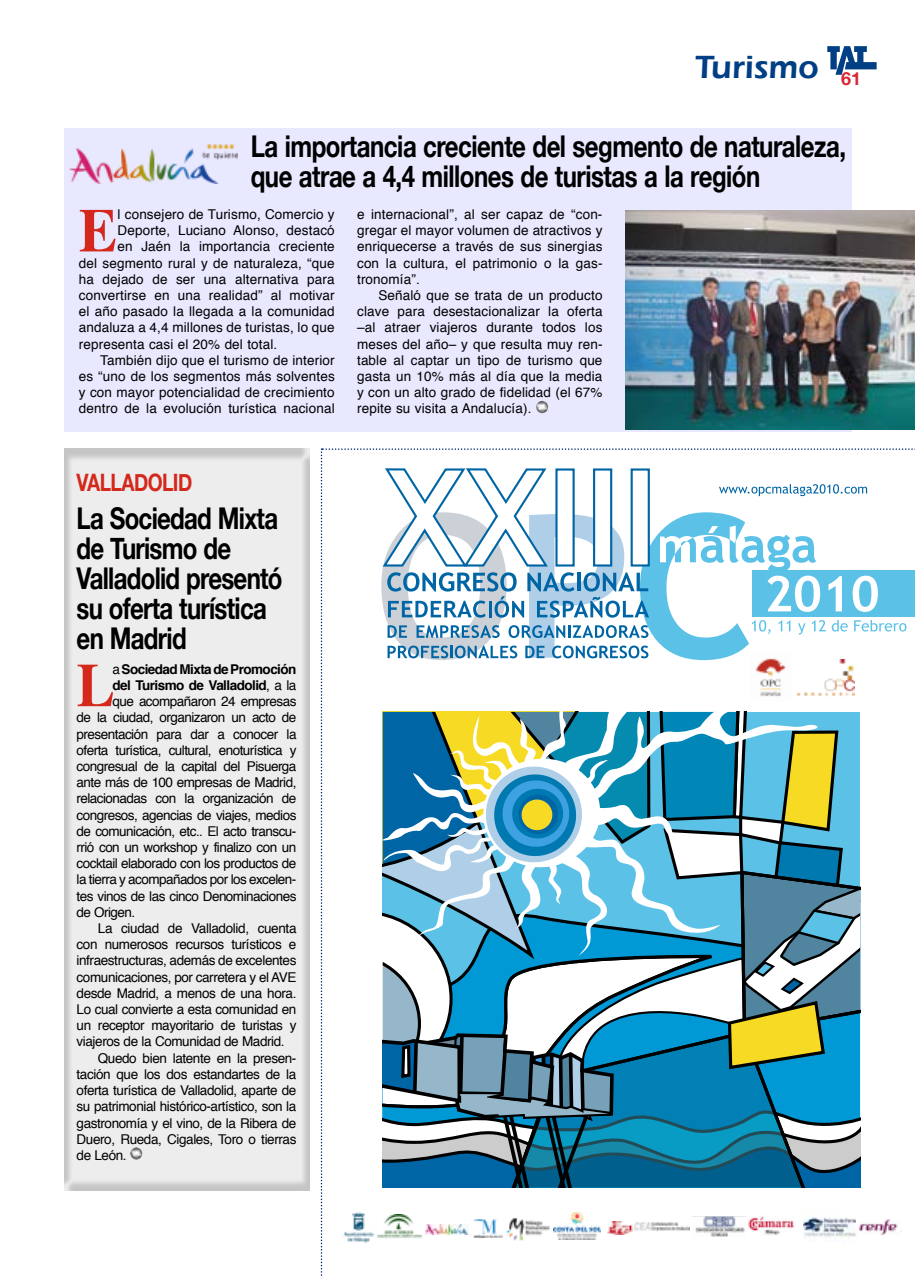
<style>
.page{position:relative;width:915px;height:1276px;background:#fff}
.page>*{position:absolute;margin:0;border:0;box-sizing:border-box;transform-origin:0 0}
.t1{font:700 61.5px "Times";color:#d5281c;scale:.93 1}
.t2{font:33px "Erie Black Plain";color:#003f84}
.t3{font:700 30px/30px "Helvetica Neue";letter-spacing:-.02em;color:#000;scale:.8 1}
.t4{font:700 24px "Helvetica Neue";letter-spacing:-.03em;color:#d5281c;scale:.8 1}
.t5{font:13.5px/16.2px "Helvetica";letter-spacing:-.03em;color:#000;text-align:justify}
.t6{font:13.5px "Helvetica";letter-spacing:.01em;color:#000}
.t7{font:700 13.5px "Helvetica";letter-spacing:-.04em;color:#000}
.s1{font-weight:400}
</style>
<div class="page">
<svg style="left:827px;top:46px;width:49px;height:29px"></svg>
<div style="left:64px;top:128px;width:786px;height:303px;background:#e8e8ff"></div>
<svg style="left:320px;top:448px;width:595px;height:828px"></svg>
<div style="left:62px;top:447px;width:254px;height:744px;background:#000;opacity:.17"></div>
<img style="left:625px;top:210px;width:289px;height:220px">
<img style="left:69px;top:145px;width:169px;height:38px">
<svg style="left:536px;top:401px;width:12px;height:12px"></svg>
<h2 class="t2" style="left:695px;top:48px;width:167px">Turismo <sub>61</sub></h2>
<h3 class="t3" style="left:251px;top:130px;width:745px">La importancia creciente del segmento de naturaleza, que atrae a 4,4 millones de turistas a la región</h3>
<h1 class="t1" style="left:79px;top:172px;width:42px">E</h1>
<p class="t6" style="left:117px;top:204px;width:218px">l consejero de Turismo, Comercio y</p>
<p class="t6" style="left:117px;top:220px;width:218px">Deporte, Luciano Alonso, destacó</p>
<p class="t6" style="left:117px;top:236px;width:218px">en Jaén la importancia creciente</p>
<p class="t6" style="left:79px;top:252px;width:257px">del segmento rural y de naturaleza, “que</p>
<p class="t6" style="left:79px;top:269px;width:257px">ha dejado de ser una alternativa para</p>
<p class="t6" style="left:79px;top:285px;width:257px">convertirse en una realidad” al motivar</p>
<p class="t6" style="left:79px;top:301px;width:257px">el año pasado la llegada a la comunidad</p>
<p class="t6" style="left:79px;top:317px;width:257px">andaluza a 4,4 millones de turistas, lo que</p>
<p class="t6" style="left:79px;top:333px;width:200px">representa casi el 20% del total.</p>
<p class="t6" style="left:100px;top:350px;width:236px">También dijo que el turismo de interior</p>
<p class="t6" style="left:79px;top:366px;width:257px">es “uno de los segmentos más solventes</p>
<p class="t6" style="left:79px;top:382px;width:257px">y con mayor potencialidad de crecimiento</p>
<p class="t6" style="left:79px;top:398px;width:257px">dentro de la evolución turística nacional</p>
<p class="t5" style="left:357px;top:207px;width:247px">e internacional”, al ser capaz de “con&shy;gregar el mayor volumen de atractivos y enriquecerse a través de sus sinergias con la cultura, el patrimonio o la gas&shy;tronomía”.</p>
<p class="t5" style="left:357px;top:288px;width:247px;text-indent:21px">Señaló que se trata de un producto clave para desestacionalizar la oferta –al atraer viajeros durante todos los meses del año– y que resulta muy ren&shy;table al captar un tipo de turismo que gasta un 10% más al día que la media y con un alto grado de fidelidad (el 67% repite su visita a Andalucía).</p>
<h3 class="t4" style="left:77px;top:467px;width:146px">VALLADOLID</h3>
<h3 class="t3" style="left:77px;top:502px;width:259px">La Sociedad Mixta de Turismo de<br>Valladolid presentó su oferta turística en Madrid</h3>
<h1 class="t1" style="left:77px;top:626px;width:42px">L</h1>
<p class="t7" style="left:112px;top:658px;width:185px"><span class="s1">a</span> Sociedad Mixta de Promoción</p>
<p class="t7" style="left:112px;top:674px;width:185px">del Turismo de Valladolid<span class="s1">, a la</span></p>
<p class="t5" style="left:112px;top:694px;width:185px">que acompañaron 24 empresas</p>
<p class="t5" style="left:77px;top:710px;width:221px">de la ciudad, organizaron un acto de</p>
<p class="t5" style="left:77px;top:726px;width:221px">presentación para dar a conocer la</p>
<p class="t5" style="left:77px;top:742px;width:221px">oferta turística, cultural, enoturística y</p>
<p class="t5" style="left:77px;top:758px;width:221px">congresual de la capital del Pisuerga</p>
<p class="t5" style="left:77px;top:775px;width:221px">ante más de 100 empresas de Madrid,</p>
<p class="t5" style="left:77px;top:791px;width:221px">relacionadas con la organización de</p>
<p class="t5" style="left:77px;top:807px;width:221px">congresos, agencias de viajes, medios</p>
<p class="t5" style="left:77px;top:823px;width:221px">de comunicación, etc.. El acto transcu-</p>
<p class="t5" style="left:77px;top:839px;width:221px">rrió con un workshop y finalizo con un</p>
<p class="t5" style="left:77px;top:856px;width:221px">cocktail elaborado con los productos de</p>
<p class="t5" style="left:77px;top:872px;width:221px">la tierra y acompañados por los excelen-</p>
<p class="t5" style="left:77px;top:888px;width:221px">tes vinos de las cinco Denominaciones</p>
<p class="t5" style="left:77px;top:904px;width:60px">de Origen.</p>
<p class="t5" style="left:98px;top:920px;width:200px">La ciudad de Valladolid, cuenta</p>
<p class="t5" style="left:77px;top:937px;width:221px">con numerosos recursos turísticos e</p>
<p class="t5" style="left:77px;top:953px;width:221px">infraestructuras, además de excelentes</p>
<p class="t5" style="left:77px;top:969px;width:221px">comunicaciones, por carretera y el AVE</p>
<p class="t5" style="left:77px;top:985px;width:221px">desde Madrid, a menos de una hora.</p>
<p class="t5" style="left:77px;top:1001px;width:221px">Lo cual convierte a esta comunidad en</p>
<p class="t5" style="left:77px;top:1018px;width:221px">un receptor mayoritario de turistas y</p>
<p class="t5" style="left:77px;top:1034px;width:209px">viajeros de la Comunidad de Madrid.</p>
<p class="t5" style="left:98px;top:1050px;width:200px">Quedo bien latente en la presen-</p>
<p class="t5" style="left:77px;top:1066px;width:221px">tación que los dos estandartes de la</p>
<p class="t5" style="left:77px;top:1082px;width:221px">oferta turística de Valladolid, aparte de</p>
<p class="t5" style="left:77px;top:1099px;width:221px">su patrimonial histórico-artístico, son la</p>
<p class="t5" style="left:77px;top:1115px;width:221px">gastronomía y el vino, de la Ribera de</p>
<p class="t5" style="left:77px;top:1131px;width:221px">Duero, Rueda, Cigales, Toro o tierras</p>
<p class="t5" style="left:77px;top:1147px;width:52px">de León.</p>
</div>
